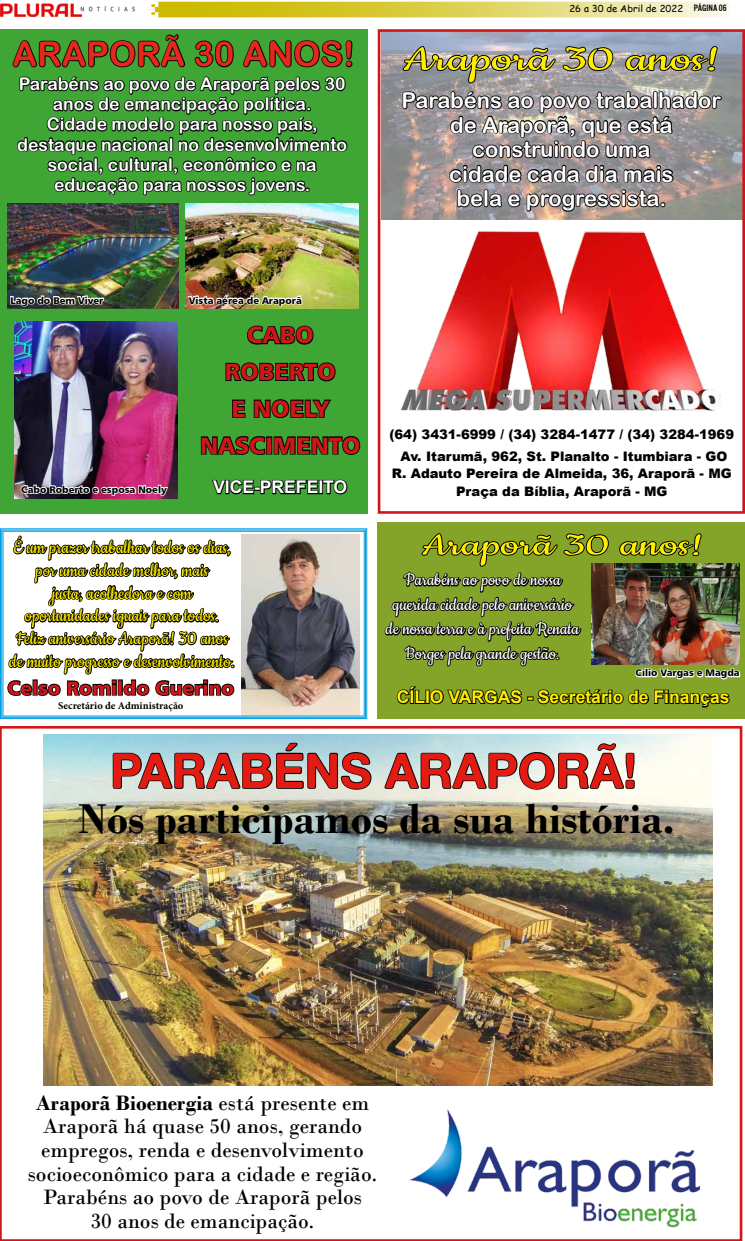
<style>
.page{position:relative;width:745px;height:1241px;background:#fff}
.page>*{position:absolute;margin:0;border:0;box-sizing:border-box;transform-origin:0 0}
.t1{font:48.12px "Alte Haas Grotesk Bold";color:#e41b13}
.t2{font:700 43.75px "Bodoni";color:#000}
.t3{font:39.38px "Cookie";color:#ffed00;scale:1.5 1}
.t4{font:35px "Cookie";color:#ffed00;scale:1.5 1}
.t5{font:34.12px "Arial Rounded MT Bold";color:#e5271e}
.t6{font:23.62px/36.8px "Humanist 777 BT Black B";color:#cd171a;text-align:center}
.t7{font:21.88px/23.6px "Bodoni";color:#000;text-align:center}
.t8{font:21.88px/24.5px "Arial Rounded MT Bold";color:#fff;text-align:center}
.t9{font:21px/22.8px "Cookie";color:#ffed00;text-align:center}
.t10{font:20.12px/24.5px "Cookie";color:#fff;text-align:center}
.t11{font:19.25px "Humanist 777 BT Black B";color:#cd171a}
.t12{font:17.5px/20.1px "Arial Rounded MT Bold";color:#fff;text-align:center}
.t13{font:700 17.5px "Arial";color:#ffed00}
.t14{font:700 17.5px "Arial";color:#fff}
.t15{font:900 13.12px/21.9px "Arial";color:#000;text-align:center}
.t16{font:700 10.5px "Minion Pro";color:#000}
.t17{font:9.62px "Humanist 777 BT Black B";color:#000}
.t18{font:9.62px "Comic Sans MS";color:#000}
.s1{font-family:"U.S.101"}
.s2{font-weight:700}
</style>
<div class="page">
<svg style="left:148px;top:2px;width:582px;height:15px;background:#ded35d"></svg>
<img style="left:0;top:3px;width:135px;height:14px">
<img style="left:0;top:726px;width:741px;height:514px">
<img style="left:404px;top:1104px;width:308px;height:129px">
<svg style="left:112px;top:741px;width:260px;height:49px;background:#99b0b2"></svg>
<svg style="left:383px;top:738px;width:252px;height:52px;background:#b5c2be"></svg>
<div style="left:0;top:29px;width:367px;height:484px;background:#3fa535"></div>
<svg style="left:12px;top:34px;width:174px;height:34px"></svg>
<svg style="left:194px;top:40px;width:40px;height:28px"></svg>
<svg style="left:243px;top:40px;width:110px;height:28px"></svg>
<svg style="left:247px;top:325px;width:67px;height:20px"></svg>
<img style="left:15px;top:321px;width:162px;height:40px">
<img style="left:7px;top:204px;width:172px;height:104px">
<img style="left:185px;top:204px;width:173px;height:104px">
<svg style="left:17px;top:76px;width:331px;height:120px"></svg>
<svg style="left:9px;top:294px;width:96px;height:14px"></svg>
<img style="left:186px;top:293px;width:117px;height:15px">
<img style="left:381px;top:33px;width:359px;height:186px">
<div style="left:377px;top:29px;width:367px;height:484px;border:3px solid #cd171a"></div>
<img style="left:400px;top:225px;width:344px;height:190px">
<img style="left:401px;top:44px;width:321px;height:169px">
<svg style="left:0;top:528px;width:367px;height:191px"></svg>
<img style="left:6px;top:361px;width:355px;height:352px">
<div style="left:377px;top:522px;width:367px;height:197px;background:#83a329"></div>
<img style="left:383px;top:509px;width:357px;height:199px">
<h3 class="t5" style="left:13px;top:34px;width:343px">ARAPORÃ 30 ANOS!</h3>
<p class="t12" style="left:17px;top:74px;width:331px">Parabéns ao povo de Araporã pelos 30 anos de emancipação política.<br>Cidade modelo para nosso país, destaque nacional no desenvolvimento social, cultural, econômico e na educação para nossos jovens.</p>
<p class="t18" style="left:569px;top:2px;width:159px">26 a 30 de Abril de 2022 <span class="s1">PÁGINa 06</span></p>
<h3 class="t3" style="left:403px;top:39px;width:212px">Araporã 30 anos!</h3>
<p class="t8" style="left:401px;top:88px;width:320px">Parabéns ao povo trabalhador de Araporã, que está construindo uma<br>cidade cada dia mais<br>bela e progressista.</p>
<p class="t17" style="left:10px;top:294px;width:94px">Lago do Bem Viver</p>
<p class="t17" style="left:189px;top:294px;width:114px">Vista aérea de Araporã</p>
<p class="t6" style="left:200px;top:316px;width:161px">CABO<br>ROBERTO<br>E NOELY<br>NASCIMENTO</p>
<p class="t17" style="left:21px;top:483px;width:147px">Cabo Roberto e esposa Noely</p>
<p class="t14" style="left:213px;top:475px;width:135px">VICE-PREFEITO</p>
<p class="t9" style="left:9px;top:536px;width:227px">É um prazer trabalhar todos os dias, por uma cidade melhor, mais<br>justa, acolhedora e com oportunidades iguais para todos.<br>Feliz aniversário Araporã! 30 anos de muito progresso e desenvolvimento.</p>
<p class="t11" style="left:7px;top:675px;width:228px">Celso Romildo Guerino</p>
<p class="t16" style="left:58px;top:698px;width:127px">Secretário de Administração</p>
<p class="t15" style="left:389px;top:423px;width:346px">(64) 3431-6999 / (34) 3284-1477 / (34) 3284-1969<br>Av. Itarumã, 962, St. Planalto - Itumbiara - GO</p>
<p class="t15" style="left:391px;top:464px;width:341px;line-height:17.5px">R. Adauto Pereira de Almeida, 36, Araporã - MG<br>Praça da Bíblia, Araporã - MG</p>
<h3 class="t4" style="left:422px;top:527px;width:189px">Araporã 30 anos!</h3>
<p class="t10" style="left:385px;top:568px;width:195px">Parabéns ao povo de nossa querida cidade pelo aniversário de nossa terra e à prefeita Renata<br>Borges pela grande gestão.</p>
<p class="t17" style="left:635px;top:666px;width:106px">Cílio Vargas e Magda</p>
<p class="t13" style="left:396px;top:685px;width:334px">CÍLIO VARGAS - Secretário de Finanças</p>
<h1 class="t1" style="left:110px;top:741px;width:527px">PARABÉNS ARAPORÃ!</h1>
<h2 class="t2" style="left:78px;top:792px;width:597px">Nós participamos da sua história.</h2>
<p class="t7" style="left:28px;top:1090px;width:351px"><span class="s2">Araporã Bioenergia</span> está presente em Araporã há quase 50 anos, gerando empregos, renda e desenvolvimento socioeconômico para a cidade e região.<br>Parabéns ao povo de Araporã pelos<br>30 anos de emancipação.</p>
</div>
